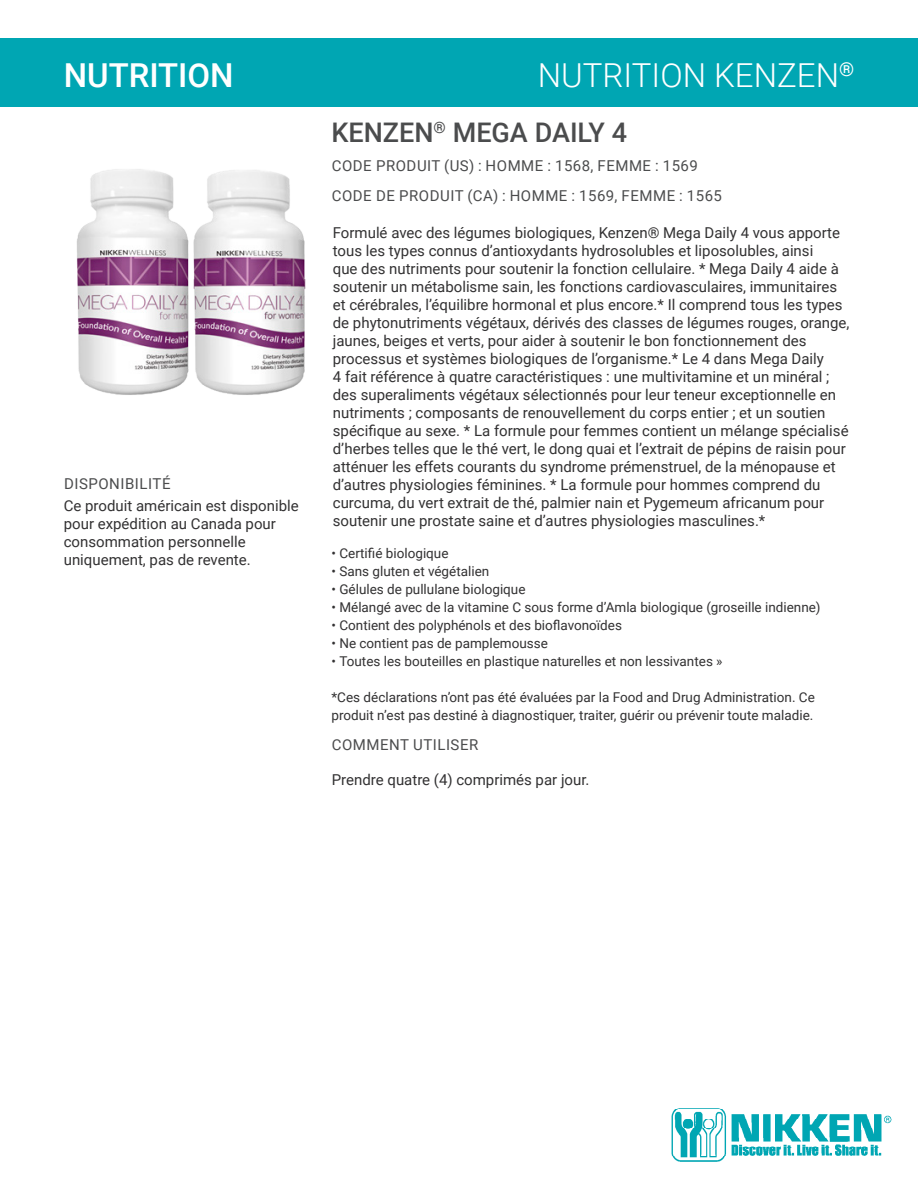
<style>
.page{position:relative;width:918px;height:1188px;background:#fff}
.page>*{position:absolute;margin:0;border:0;box-sizing:border-box;transform-origin:0 0}
.Subsection{font:300 33px "Roboto";color:#fff}
.Main_Title{font:500 33px "Roboto";color:#fff}
.Estilo_de_párrafo_1{font:500 27px "Roboto";color:#4b4c4d}
.t1{font:15px/18px "Roboto";color:#323132}
.Ing-H2U-code{font:15px "Roboto";letter-spacing:.035em;color:#4b4c4d}
.t2{font:13.5px/18px "Roboto";color:#323132}
</style>
<div class="page">
<div style="left:0;top:38px;width:918px;height:69px;background:#00a6b3"></div>
<img style="left:77px;top:169px;width:229px;height:226px">
<img style="left:671px;top:1108px;width:221px;height:54px">
<p class="Main_Title" style="left:64px;top:52px;width:171px">NUTRITION</p>
<p class="Subsection" style="left:538px;top:52px;width:318px">NUTRITION KENZEN<sup>®</sup></p>
<p class="Estilo_de_párrafo_1" style="left:332px;top:114px;width:297px">KENZEN<sup>®</sup> MEGA DAILY 4</p>
<p class="Ing-H2U-code" style="left:64px;top:473px;width:108px">DISPONIBILITÉ</p>
<p class="t1" style="left:64px;top:496px;width:236px">Ce produit américain est disponible pour expédition au Canada pour consommation personnelle uniquement, pas de revente.</p>
<p class="Ing-H2U-code" style="left:332px;top:155px;width:368px">CODE PRODUIT (US) : HOMME : 1568, FEMME : 1569</p>
<p class="Ing-H2U-code" style="left:332px;top:185px;width:392px">CODE DE PRODUIT (CA) : HOMME : 1569, FEMME : 1565</p>
<p class="t1" style="left:333px;top:223px;width:518px">Formulé avec des légumes biologiques, Kenzen® Mega Daily 4 vous apporte tous les types connus d’antioxydants hydrosolubles et liposolubles, ainsi<br>que des nutriments pour soutenir la fonction cellulaire. * Mega Daily 4 aide à soutenir un métabolisme sain, les fonctions cardiovasculaires, immunitaires et cérébrales, l’équilibre hormonal et plus encore.* Il comprend tous les types de phytonutriments végétaux, dérivés des classes de légumes rouges, orange, jaunes, beiges et verts, pour aider à soutenir le bon fonctionnement des processus et systèmes biologiques de l’organisme.* Le 4 dans Mega Daily<br>4 fait référence à quatre caractéristiques : une multivitamine et un minéral ; des superaliments végétaux sélectionnés pour leur teneur exceptionnelle en nutriments ; composants de renouvellement du corps entier ; et un soutien spécifique au sexe. * La formule pour femmes contient un mélange spécialisé d’herbes telles que le thé vert, le dong quai et l’extrait de pépins de raisin pour atténuer les effets courants du syndrome prémenstruel, de la ménopause et d’autres physiologies féminines. * La formule pour hommes comprend du curcuma, du vert extrait de thé, palmier nain et Pygemeum africanum pour soutenir une prostate saine et d’autres physiologies masculines.*</p>
<p class="t2" style="left:332px;top:543px;width:119px">• Certifié biologique</p>
<p class="t2" style="left:332px;top:561px;width:159px">• Sans gluten et végétalien</p>
<p class="t2" style="left:332px;top:579px;width:196px">• Gélules de pullulane biologique</p>
<p class="t2" style="left:332px;top:597px;width:491px">• Mélangé avec de la vitamine C sous forme d’Amla biologique (groseille indienne)</p>
<p class="t2" style="left:332px;top:615px;width:292px">• Contient des polyphénols et des bioflavonoïdes</p>
<p class="t2" style="left:332px;top:633px;width:218px">• Ne contient pas de pamplemousse</p>
<p class="t2" style="left:332px;top:651px;width:393px">• Toutes les bouteilles en plastique naturelles et non lessivantes »</p>
<p class="t2" style="left:332px;top:687px;width:485px">*Ces déclarations n’ont pas été évaluées par la Food and Drug Administration. Ce produit n’est pas destiné à diagnostiquer, traiter, guérir ou prévenir toute maladie.</p>
<p class="Ing-H2U-code" style="left:332px;top:734px;width:148px">COMMENT UTILISER</p>
<p class="t1" style="left:332px;top:770px;width:259px">Prendre quatre (4) comprimés par jour.</p>
</div>
